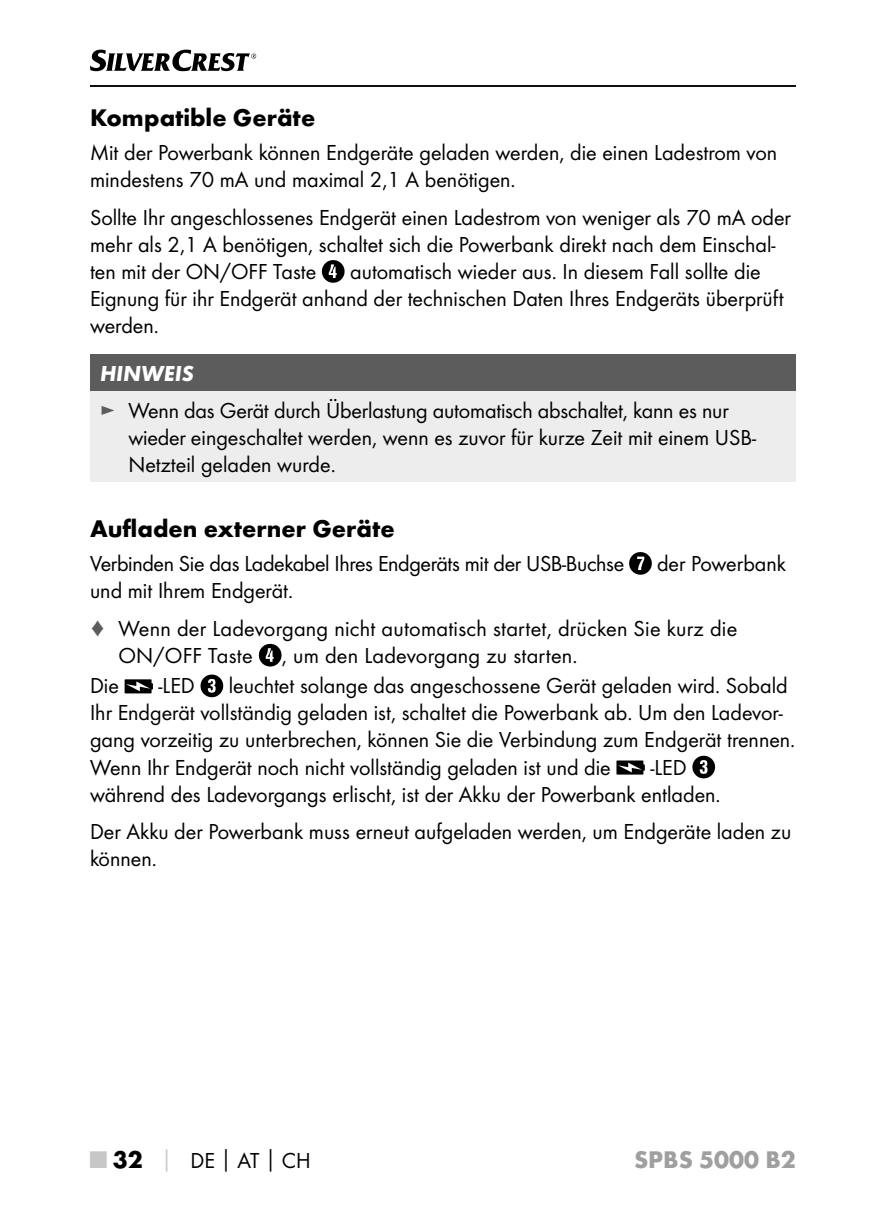
<style>
.page{position:relative;width:886px;height:1205px;background:#fff}
.page>*{position:absolute;margin:0;border:0;box-sizing:border-box;transform-origin:0 0}
.t1{font:700 25px "Futura";color:#000}
.t2{font:700 25px "Futura";color:#9f9f9f}
.t3{font:22.5px/27px "Futura Boo";color:#000}
.t4{font:italic 700 22.5px "Futura";color:#fff}
.s1{color:#5c5c5c}
.s2{font-family:"Futura";font-weight:700;font-size:25px;color:#c7c7c7}
.s3{font-family:"Futura";font-weight:700;font-size:25px}
.s4{font-family:"Futura";font-weight:700;color:#c7c7c7}
.s5{font-family:"Futura";font-weight:700}
</style>
<div class="page">
<hr style="left:90px;top:85px;width:706px;height:2px;background:#000">
<svg style="left:90px;top:50px;width:166px;height:21px"></svg>
<svg style="left:322px;top:260px;width:23px;height:23px"></svg>
<div style="left:90px;top:354px;width:706px;height:37px;background:#5c5c5c"></div>
<div style="left:90px;top:391px;width:706px;height:91px;background:#ededed"></div>
<svg style="left:629px;top:552px;width:23px;height:23px"></svg>
<svg style="left:259px;top:644px;width:22px;height:22px"></svg>
<svg style="left:125px;top:679px;width:28px;height:14px"></svg>
<svg style="left:200px;top:674px;width:23px;height:23px"></svg>
<svg style="left:616px;top:760px;width:29px;height:14px"></svg>
<svg style="left:692px;top:756px;width:23px;height:22px"></svg>
<p class="t1" style="left:90px;top:102px;width:227px">Kompatible Geräte</p>
<p class="t3" style="left:90px;top:139px;width:689px">Mit der Powerbank können Endgeräte geladen werden, die einen Ladestrom von mindestens 70 mA und maximal 2,1 A benötigen.</p>
<p class="t3" style="left:90px;top:204px;width:702px">Sollte Ihr angeschlossenes Endgerät einen Ladestrom von weniger als 70 mA oder mehr als 2,1 A benötigen, schaltet sich die Powerbank direkt nach dem Einschal&shy;ten mit der ON/OFF Taste</p>
<p class="t3" style="left:90px;top:258px;width:695px;text-indent:260px">automatisch wieder aus. In diesem Fall sollte die<br>Eignung für ihr Endgerät anhand der technischen Daten Ihres Endgeräts überprüft werden.</p>
<p class="t4" style="left:100px;top:360px;width:95px">HINWEIS</p>
<p class="t3" style="left:128px;top:397px;width:629px;text-indent:-28px"><span class="s1">►</span> Wenn das Gerät durch Überlastung automatisch abschaltet, kann es nur wieder eingeschaltet werden, wenn es zuvor für kurze Zeit mit einem USB-<br>Netzteil geladen wurde.</p>
<p class="t1" style="left:90px;top:513px;width:306px">Aufladen externer Geräte</p>
<p class="t3" style="left:90px;top:550px;width:536px">Verbinden Sie das Ladekabel Ihres Endgeräts mit der USB-Buchse</p>
<p class="t3" style="left:657px;top:550px;width:130px">der Powerbank</p>
<p class="t3" style="left:90px;top:571px;width:649px;line-height:37.8px">und mit Ihrem Endgerät.<br><span class="s1">♦</span> Wenn der Ladevorgang nicht automatisch startet, drücken Sie kurz die</p>
<p class="t3" style="left:118px;top:641px;width:136px">ON/OFF Taste</p>
<p class="t3" style="left:282px;top:641px;width:295px">, um den Ladevorgang zu starten.</p>
<p class="t3" style="left:90px;top:672px;width:30px">Die</p>
<p class="t3" style="left:159px;top:672px;width:38px">-LED</p>
<p class="t3" style="left:90px;top:672px;width:704px;text-indent:139px">leuchtet solange das angeschossene Gerät geladen wird. Sobald Ihr Endgerät vollständig geladen ist, schaltet die Powerbank ab. Um den Ladevor&shy;gang vorzeitig zu unterbrechen, können Sie die Verbindung zum Endgerät trennen.<br>Wenn Ihr Endgerät noch nicht vollständig geladen ist und die</p>
<p class="t3" style="left:90px;top:753px;width:629px;text-indent:560px">-LED während des Ladevorgangs erlischt, ist der Akku der Powerbank entladen.</p>
<p class="t3" style="left:90px;top:818px;width:703px">Der Akku der Powerbank muss erneut aufgeladen werden, um Endgeräte laden zu können.</p>
<p class="t3" style="left:90px;top:1147px;width:222px"><span class="s2">■</span> <span class="s3">32</span> <span class="s4">│</span> DE<span class="s5">│</span>AT<span class="s5">│</span>CH</p>
<p class="t2" style="left:634px;top:1144px;width:163px">SPBS 5000 B2</p>
</div>
